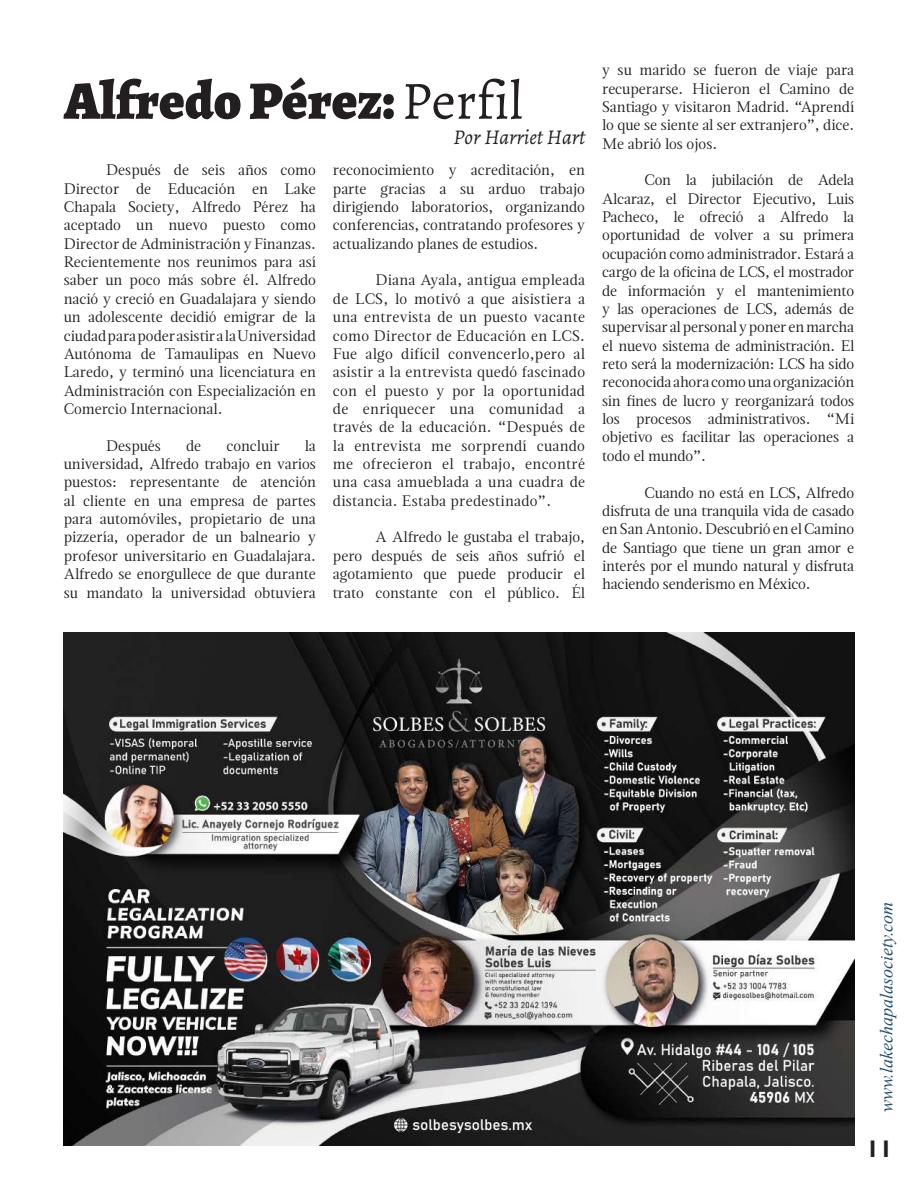
<style>
.page{position:relative;width:918px;height:1188px;background:#fff}
.page>*{position:absolute;margin:0;border:0;box-sizing:border-box;transform-origin:0 0}
.t1{font:900 54px "Alegreya";color:#231f20}
.t2{font:700 24px "Gill Sans";color:#231f20}
.t3{font:italic 21px "Alegreya";color:#231f20}
.t4{font:italic 18px "Times New Roman";color:#214f6c}
.t5{font:15.3px/18.3px "Magneta";color:#231f20;text-align:justify}
.s1{font-weight:400}
</style>
<div class="page">
<img style="left:64px;top:632px;width:790px;height:513px">
<h1 class="t1" style="left:64px;top:64px;width:460px">Alfredo Pérez:<span class="s1">Perfil</span></h1>
<h3 class="t3" style="left:454px;top:124px;width:133px">Por Harriet Hart</h3>
<p class="t5" style="left:64px;top:161px;width:254px;text-indent:43px">Después de seis años como Director de Educación en Lake Chapala Society, Alfredo Pérez ha aceptado un nuevo puesto como Director de Administración y Finanzas.<br>Recientemente nos reunimos para así saber un poco más sobre él. Alfredo nació y creció en Guadalajara y siendo un adolescente decidió emigrar de la ciudad para poder asistir a la Universidad Autónoma de Tamaulipas en Nuevo Laredo, y terminó una licenciatura en Administración con Especialización en Comercio Internacional.</p>
<p class="t5" style="left:106px;top:436px;width:56px">Después</p>
<p class="t5" style="left:186px;top:436px;width:17px">de</p>
<p class="t5" style="left:226px;top:436px;width:55px">concluir</p>
<p class="t5" style="left:64px;top:436px;width:254px;text-indent:241px">la universidad, Alfredo trabajo en varios puestos: representante de atención al cliente en una empresa de partes para automóviles, propietario de una pizzería, operador de un balneario y profesor universitario en Guadalajara.<br>Alfredo se enorgullece de que durante su mandato la universidad obtuviera</p>
<p class="t5" style="left:333px;top:161px;width:254px">reconocimiento y acreditación, en parte gracias a su arduo trabajo dirigiendo laboratorios, organizando conferencias, contratando profesores y actualizando planes de estudios.</p>
<p class="t5" style="left:333px;top:271px;width:254px;text-indent:43px">Diana Ayala, antigua empleada de LCS, lo motivó a que aisistiera a una entrevista de un puesto vacante como Director de Educación en LCS.<br>Fue algo difícil convencerlo,pero al asistir a la entrevista quedó fascinado con el puesto y por la oportunidad de enriquecer una comunidad a través de la educación. “Después de la entrevista me sorprendí cuando me ofrecieron el trabajo, encontré una casa amueblada a una cuadra de distancia. Estaba predestinado”.</p>
<p class="t5" style="left:333px;top:528px;width:254px;text-indent:43px">A Alfredo le gustaba el trabajo, pero después de seis años sufrió el agotamiento que puede producir el trato constante con el público. Él</p>
<p class="t5" style="left:602px;top:61px;width:254px">y su marido se fueron de viaje para recuperarse. Hicieron el Camino de Santiago y visitaron Madrid. “Aprendí lo que se siente al ser extranjero”, dice.<br>Me abrió los ojos.</p>
<p class="t5" style="left:602px;top:171px;width:254px;text-indent:43px">Con la jubilación de Adela Alcaraz, el Director Ejecutivo, Luis Pacheco, le ofreció a Alfredo la oportunidad de volver a su primera ocupación como administrador. Estará a cargo de la oficina de LCS, el mostrador de información y el mantenimiento y las operaciones de LCS, además de supervisar al personal y poner en marcha el nuevo sistema de administración. El reto será la modernización: LCS ha sido reconocida ahora como una organización sin fines de lucro y reorganizará todos los procesos administrativos. “Mi objetivo es facilitar las operaciones a todo el mundo”.</p>
<p class="t5" style="left:602px;top:483px;width:254px;text-indent:43px">Cuando no está en LCS, Alfredo disfruta de una tranquila vida de casado en San Antonio. Descubrió en el Camino de Santiago que tiene un gran amor e interés por el mundo natural y disfruta haciendo senderismo en México.</p>
<p class="t4" style="left:874px;top:1112px;width:212px;rotate:-90deg">www.lakechapalasociety.com</p>
<h2 class="t2" style="left:866px;top:1135px;width:28px">11</h2>
</div>
